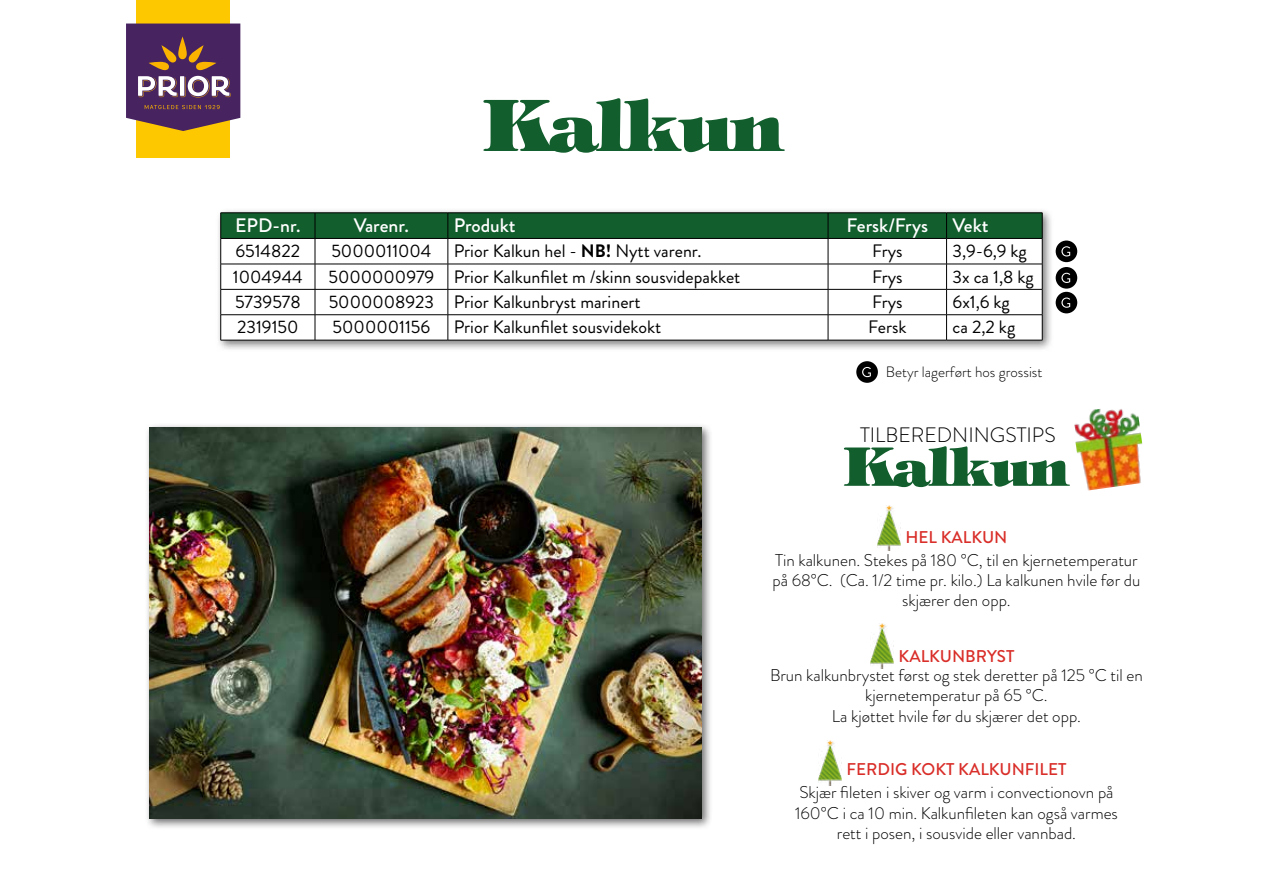
<style>
.page{position:relative;width:1263px;height:893px;background:#fff}
.page>*{position:absolute;margin:0;border:0;box-sizing:border-box;transform-origin:0 0}
.t1{font:72px "VPS An Giang Thuong";color:#125e2d}
.t2{font:54px "VPS An Giang Thuong";color:#125e2d}
.t3{font:300 20.85px "Brandon Grotesque";color:#000}
.t4{font:500 19.5px "Brandon Grotesque";color:#fff}
.t5{font:18px "Brandon Grotesque";color:#000}
.t6{font:300 16.95px/20.4px "Brandon Grotesque";color:#000;text-align:center}
.t7{font:500 16.95px "Brandon Grotesque";color:#d92e29}
.t8{font:300 15px "Brandon Grotesque";color:#000}
.s1{font-weight:700}
</style>
<div class="page">
<div style="left:144px;top:422px;width:569px;height:408px;background:#000;opacity:.57"></div>
<img style="left:150px;top:427px;width:552px;height:392px">
<div style="left:215px;top:208px;width:838px;height:144px;background:#000;opacity:.51"></div>
<hr style="left:221px;top:340px;width:94px;height:1px;background:#000">
<hr style="left:315px;top:340px;width:133px;height:1px;background:#000">
<hr style="left:448px;top:340px;width:380px;height:1px;background:#000">
<hr style="left:828px;top:340px;width:118px;height:1px;background:#000">
<hr style="left:946px;top:340px;width:96px;height:1px;background:#000">
<svg style="left:220px;top:213px;width:823px;height:127px"></svg>
<div style="left:1056px;top:267px;width:21px;height:22px;background:#000;border-radius:50%"></div>
<svg style="left:1061px;top:273px;width:9px;height:10px"></svg>
<div style="left:1056px;top:292px;width:21px;height:21px;background:#000;border-radius:50%"></div>
<svg style="left:1061px;top:298px;width:9px;height:10px"></svg>
<div style="left:1056px;top:241px;width:21px;height:21px;background:#000;border-radius:50%"></div>
<svg style="left:1061px;top:246px;width:9px;height:10px"></svg>
<div style="left:136px;top:0;width:93px;height:157px;background:#fec800"></div>
<svg style="left:126px;top:24px;width:114px;height:107px;background:#6b4866"></svg>
<img style="left:878px;top:505px;width:22px;height:45px">
<img style="left:871px;top:623px;width:22px;height:45px">
<img style="left:819px;top:741px;width:23px;height:45px">
<img style="left:1074px;top:409px;width:69px;height:82px">
<div style="left:856px;top:361px;width:22px;height:22px;background:#000;border-radius:50%"></div>
<svg style="left:862px;top:367px;width:9px;height:10px"></svg>
<h1 class="t1" style="left:485px;top:65px;width:299px">Kalkun</h1>
<p class="t4" style="left:235px;top:212px;width:67px">EPD-nr.</p>
<p class="t4" style="left:354px;top:212px;width:57px">Varenr.</p>
<p class="t4" style="left:454px;top:212px;width:63px">Produkt</p>
<p class="t4" style="left:846px;top:212px;width:83px">Fersk/Frys</p>
<p class="t4" style="left:952px;top:212px;width:37px">Vekt</p>
<p class="t5" style="left:236px;top:238px;width:66px">6514822</p>
<p class="t5" style="left:331px;top:238px;width:372px">5000011004 Prior Kalkun hel - <span class="s1">NB!</span> Nytt varenr.</p>
<p class="t5" style="left:872px;top:238px;width:32px">Frys</p>
<p class="t5" style="left:952px;top:238px;width:76px">3,9-6,9 kg</p>
<p class="t5" style="left:233px;top:264px;width:71px">1004944</p>
<p class="t5" style="left:328px;top:264px;width:413px">5000000979 Prior Kalkunfilet m /skinn sousvidepakket</p>
<p class="t5" style="left:872px;top:264px;width:32px">Frys</p>
<p class="t5" style="left:952px;top:264px;width:83px">3x ca 1,8 kg</p>
<p class="t5" style="left:235px;top:289px;width:67px">5739578</p>
<p class="t5" style="left:329px;top:289px;width:313px">5000008923 Prior Kalkunbryst marinert</p>
<p class="t5" style="left:872px;top:289px;width:32px">Frys</p>
<p class="t5" style="left:952px;top:289px;width:59px">6x1,6 kg</p>
<p class="t5" style="left:237px;top:315px;width:63px">2319150</p>
<p class="t5" style="left:333px;top:315px;width:99px">5000001156</p>
<p class="t5" style="left:454px;top:315px;width:209px">Prior Kalkunfilet sousvidekokt</p>
<p class="t5" style="left:868px;top:315px;width:40px">Fersk</p>
<p class="t5" style="left:952px;top:315px;width:64px">ca 2,2 kg</p>
<p class="t8" style="left:886px;top:362px;width:158px">Betyr lagerført hos grossist</p>
<p class="t3" style="left:860px;top:421px;width:197px">TILBEREDNINGSTIPS</p>
<h2 class="t2" style="left:845px;top:421px;width:224px">Kalkun</h2>
<p class="t7" style="left:905px;top:525px;width:103px">HEL KALKUN</p>
<p class="t6" style="left:772px;top:550px;width:369px">Tin kalkunen. Stekes på 180 °C, til en kjernetemperatur på 68°C. (Ca. 1/2 time pr. kilo.) La kalkunen hvile før du skjærer den opp.</p>
<p class="t7" style="left:898px;top:644px;width:117px">KALKUNBRYST</p>
<p class="t6" style="left:770px;top:665px;width:374px">Brun kalkunbrystet først og stek deretter på 125 °C til en kjernetemperatur på 65 °C.<br>La kjøttet hvile før du skjærer det opp.</p>
<p class="t7" style="left:846px;top:758px;width:221px">FERDIG KOKT KALKUNFILET</p>
<p class="t6" style="left:795px;top:782px;width:324px">Skjær fileten i skiver og varm i convectionovn på<br>160°C i ca 10 min. Kalkunfileten kan også varmes rett i posen, i sousvide eller vannbad.</p>
</div>
